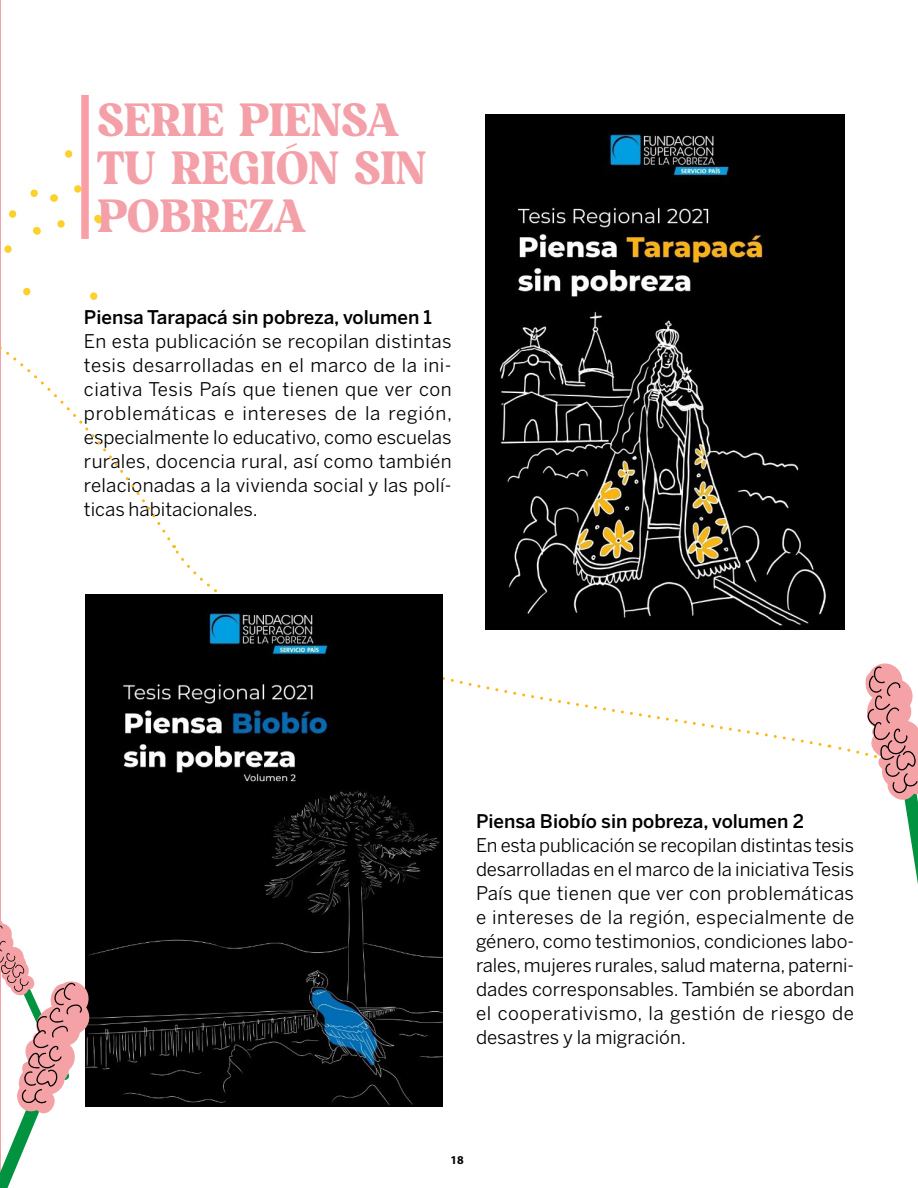
<style>
.page{position:relative;width:918px;height:1188px;background:#fff}
.page>*{position:absolute;margin:0;border:0;box-sizing:border-box;transform-origin:0 0}
.t1{font:700 46.5px/48px "Jessi Neue";letter-spacing:-.02em;color:#f4a0a9}
.t2{font:18.75px/24px "Benton Sans";letter-spacing:.01em;color:#000;text-align:justify}
.t3{font:500 18.75px "Benton Sans";color:#000}
.t4{font:700 12px "Myriad Pro";color:#000}
</style>
<div class="page">
<hr style="left:0;top:0;width:1px;height:1188px;background:#f4a0a9">
<svg style="left:4px;top:245px;width:8px;height:8px"></svg>
<svg style="left:33px;top:227px;width:8px;height:8px"></svg>
<svg style="left:57px;top:220px;width:8px;height:8px"></svg>
<svg style="left:9px;top:210px;width:8px;height:8px"></svg>
<svg style="left:50px;top:194px;width:8px;height:8px"></svg>
<svg style="left:94px;top:215px;width:9px;height:8px"></svg>
<svg style="left:30px;top:190px;width:8px;height:7px"></svg>
<svg style="left:74px;top:185px;width:7px;height:8px"></svg>
<svg style="left:65px;top:150px;width:8px;height:8px"></svg>
<img style="left:486px;top:114px;width:358px;height:516px">
<svg style="left:175px;top:546px;width:649px;height:202px"></svg>
<svg style="left:0;top:288px;width:175px;height:260px"></svg>
<img style="left:85px;top:594px;width:357px;height:512px">
<svg style="left:0;top:914px;width:92px;height:274px"></svg>
<div style="left:81px;top:95px;width:8px;height:144px;background:#fa9ea6"></div>
<svg style="left:829px;top:663px;width:89px;height:221px"></svg>
<h1 class="t1" style="left:97px;top:92px;width:331px">SERIE PIENSA<br>TU REGIÓN SIN<br>POBREZA</h1>
<p class="t3" style="left:84px;top:306px;width:350px">Piensa Tarapacá sin pobreza, volumen 1</p>
<p class="t2" style="left:84px;top:329px;width:370px">En esta publicación se recopilan distintas tesis desarrolladas en el marco de la ini&shy;ciativa Tesis País que tienen que ver con problemáticas e intereses de la región, especialmente lo educativo, como escuelas rurales, docencia rural, así como también relacionadas a la vivienda social y las polí&shy;ticas habitacionales.</p>
<p class="t3" style="left:476px;top:810px;width:330px">Piensa Biobío sin pobreza, volumen 2</p>
<p class="t2" style="left:476px;top:833px;width:380px">En esta publicación se recopilan distintas tesis desarrolladas en el marco de la iniciativa Tesis País que tienen que ver con problemáticas e intereses de la región, especialmente de género, como testimonios, condiciones labo&shy;rales, mujeres rurales, salud materna, paterni&shy;dades corresponsables. También se abordan el cooperativismo, la gestión de riesgo de desastres y la migración.</p>
<p class="t4" style="left:450px;top:1152px;width:15px">18</p>
</div>
